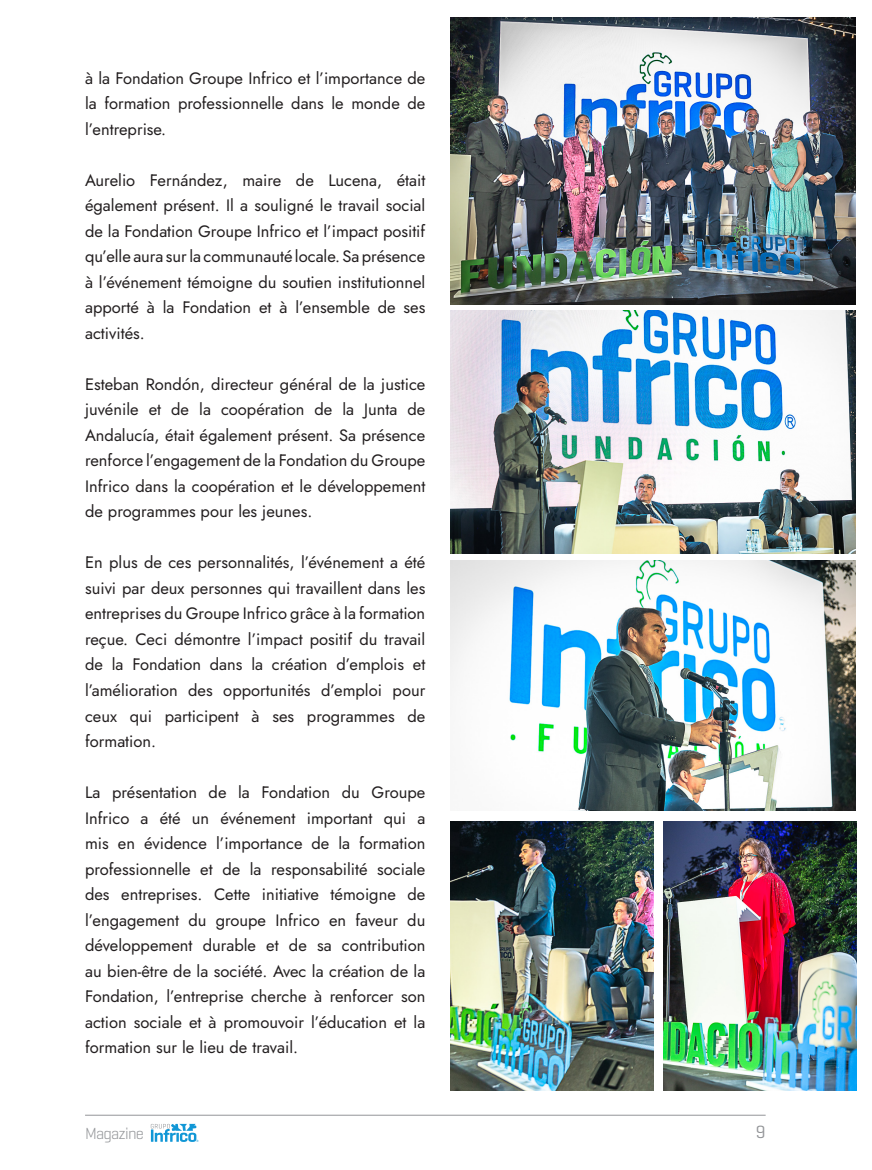
<style>
.page{position:relative;width:872px;height:1170px;background:#fff}
.page>*{position:absolute;margin:0;border:0;box-sizing:border-box;transform-origin:0 0}
.t1{font:18px "Geogrotesque";color:#939598}
.t2{font:16.5px/25.5px "Jost";color:#231f20;text-align:justify}
.t3{font:300 16.35px "Geogrotesque";letter-spacing:-.05em;color:#939598}
</style>
<div class="page">
<img style="left:451px;top:17px;width:404px;height:287px">
<img style="left:451px;top:311px;width:404px;height:243px">
<img style="left:451px;top:560px;width:404px;height:250px">
<img style="left:451px;top:821px;width:202px;height:269px">
<img style="left:663px;top:821px;width:193px;height:269px">
<hr style="left:85px;top:1114px;width:680px;height:1px;background:#939598">
<svg style="left:151px;top:1123px;width:47px;height:19px"></svg>
<p class="t2" style="left:85px;top:65px;width:342px">à la Fondation Groupe Infrico et l’importance de la formation professionnelle dans le monde de l’entreprise.</p>
<p class="t2" style="left:85px;top:167px;width:342px">Aurelio Fernández, maire de Lucena, était également présent. Il a souligné le travail social de la Fondation Groupe Infrico et l’impact positif qu’elle aura sur la communauté locale. Sa présence à l’événement témoigne du soutien institutionnel apporté à la Fondation et à l’ensemble de ses activités.</p>
<p class="t2" style="left:85px;top:371px;width:342px">Esteban Rondón, directeur général de la justice juvénile et de la coopération de la Junta de Andalucía, était également présent. Sa présence renforce l’engagement de la Fondation du Groupe Infrico dans la coopération et le développement de programmes pour les jeunes.</p>
<p class="t2" style="left:85px;top:550px;width:342px">En plus de ces personnalités, l’événement a été suivi par deux personnes qui travaillent dans les entreprises du Groupe Infrico grâce à la formation reçue. Ceci démontre l’impact positif du travail de la Fondation dans la création d’emplois et l’amélioration des opportunités d’emploi pour ceux qui participent à ses programmes de formation.</p>
<p class="t2" style="left:85px;top:779px;width:342px">La présentation de la Fondation du Groupe Infrico a été un événement important qui a mis en évidence l’importance de la formation professionnelle et de la responsabilité sociale des entreprises. Cette initiative témoigne de l’engagement du groupe Infrico en faveur du développement durable et de sa contribution au bien-être de la société. Avec la création de la Fondation, l’entreprise cherche à renforcer son action sociale et à promouvoir l’éducation et la formation sur le lieu de travail.</p>
<p class="t3" style="left:85px;top:1122px;width:60px">Magazine</p>
<p class="t1" style="left:756px;top:1120px;width:11px">9</p>
</div>
